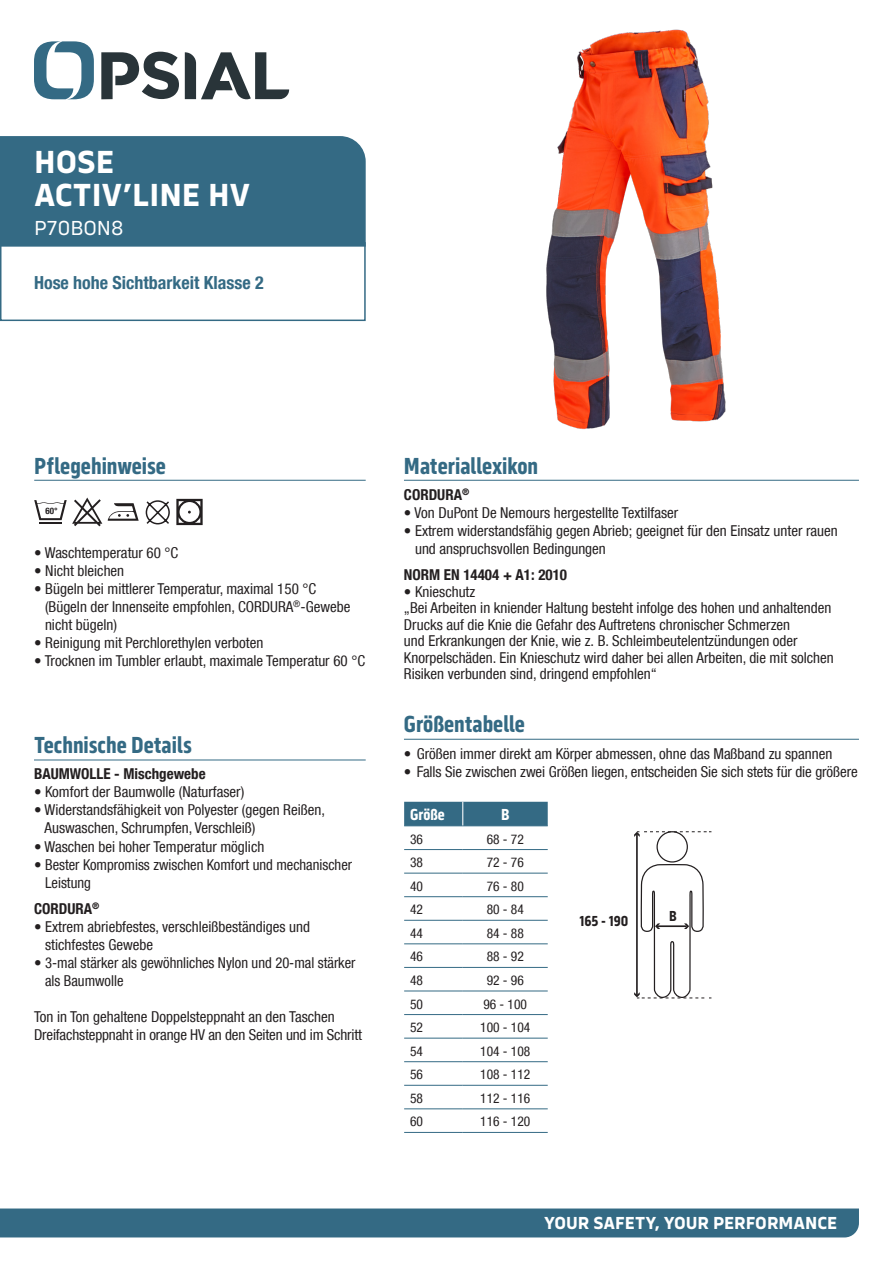
<style>
.page{position:relative;width:893px;height:1263px;background:#fff}
.page>*{position:absolute;margin:0;border:0;box-sizing:border-box;transform-origin:0 0}
.NOM_PRODUIT_NC{font:700 33px/33px "Serca";color:#fff}
.Sous-titres{font:700 24px "Serca Condensed";color:#346a84}
.Code_P{font:21px "Serca";color:#fff}
.PLUS_PRODUIT{font:700 condensed 18px "Helvetica Neue LT Com";color:#346a84}
.t1{font:700 18px "Serca";color:#fff}
.tableauTitre{font:700 16.5px "Serca Condensed";color:#fff}
.Puces_texte_regular{font:condensed 15px/18px "Helvetica Neue LT Com";color:#231f20}
.Texte{font:condensed 15px/16.5px "Helvetica Neue LT Com";color:#231f20}
.Texte-2{font:700 condensed 15px "Helvetica Neue LT Com";color:#231f20}
.tableauTitre-2{font:700 15px "Serca Condensed";color:#231f20}
.TableauCode{font:condensed 13.5px "Helvetica Neue LT Com";color:#231f20}
.tableau{font:condensed 13.5px "Helvetica Neue LT Com";color:#231f20}
.t2{font:700 condensed 9px "Helvetica Neue LT Com";color:#231f20}
</style>
<div class="page">
<svg style="left:34px;top:41px;width:60px;height:58px"></svg>
<svg style="left:185px;top:52px;width:104px;height:48px"></svg>
<svg style="left:101px;top:52px;width:78px;height:47px"></svg>
<div style="left:0;top:1208px;width:859px;height:29px;background:#346a84"></div>
<img style="left:546px;top:29px;width:180px;height:400px">
<hr style="left:34px;top:760px;width:332px;height:1px;background:#346a84">
<hr style="left:404px;top:849px;width:59px;height:1px;background:#346a84">
<hr style="left:463px;top:849px;width:85px;height:1px;background:#346a84">
<hr style="left:404px;top:873px;width:59px;height:1px;background:#346a84">
<hr style="left:463px;top:873px;width:85px;height:1px;background:#346a84">
<hr style="left:404px;top:896px;width:59px;height:1px;background:#346a84">
<hr style="left:463px;top:896px;width:85px;height:1px;background:#346a84">
<hr style="left:404px;top:920px;width:59px;height:1px;background:#346a84">
<hr style="left:463px;top:920px;width:85px;height:1px;background:#346a84">
<hr style="left:404px;top:943px;width:59px;height:1px;background:#346a84">
<hr style="left:463px;top:943px;width:85px;height:1px;background:#346a84">
<hr style="left:404px;top:967px;width:59px;height:1px;background:#346a84">
<hr style="left:463px;top:967px;width:85px;height:1px;background:#346a84">
<hr style="left:404px;top:990px;width:59px;height:1px;background:#346a84">
<hr style="left:463px;top:990px;width:85px;height:1px;background:#346a84">
<hr style="left:404px;top:1014px;width:59px;height:1px;background:#346a84">
<hr style="left:463px;top:1014px;width:85px;height:1px;background:#346a84">
<hr style="left:404px;top:1038px;width:59px;height:1px;background:#346a84">
<hr style="left:463px;top:1038px;width:85px;height:1px;background:#346a84">
<hr style="left:404px;top:1061px;width:59px;height:1px;background:#346a84">
<hr style="left:463px;top:1061px;width:85px;height:1px;background:#346a84">
<hr style="left:404px;top:1085px;width:59px;height:1px;background:#346a84">
<hr style="left:463px;top:1085px;width:85px;height:1px;background:#346a84">
<hr style="left:404px;top:1108px;width:59px;height:1px;background:#346a84">
<hr style="left:463px;top:1108px;width:85px;height:1px;background:#346a84">
<hr style="left:404px;top:1132px;width:59px;height:1px;background:#346a84">
<hr style="left:463px;top:1132px;width:85px;height:1px;background:#346a84">
<div style="left:404px;top:802px;width:144px;height:24px;background:#346a84"></div>
<hr style="left:404px;top:480px;width:455px;height:1px;background:#346a84">
<hr style="left:404px;top:739px;width:455px;height:1px;background:#346a84">
<div style="left:0;top:242px;width:366px;height:79px;border:2px solid #346a84"></div>
<div style="left:0;top:136px;width:366px;height:111px;background:#346a84"></div>
<hr style="left:34px;top:480px;width:332px;height:1px;background:#346a84">
<svg style="left:634px;top:831px;width:77px;height:168px"></svg>
<svg style="left:34px;top:497px;width:68px;height:29px"></svg>
<svg style="left:108px;top:503px;width:31px;height:18px"></svg>
<svg style="left:145px;top:499px;width:58px;height:26px"></svg>
<p class="NOM_PRODUIT_NC" style="left:34px;top:145px;width:218px">HOSE<br>ACTIV’LINE HV</p>
<p class="Code_P" style="left:34px;top:216px;width:91px">P70BON8</p>
<p class="PLUS_PRODUIT" style="left:34px;top:272px;width:231px">Hose hohe Sichtbarkeit Klasse 2</p>
<p class="Sous-titres" style="left:34px;top:452px;width:133px">Pflegehinweise</p>
<p class="t2" style="left:45px;top:505px;width:14px">60°</p>
<p class="Puces_texte_regular" style="left:34px;top:543px;width:146px">• Waschtemperatur 60 °C</p>
<p class="Puces_texte_regular" style="left:34px;top:561px;width:91px">• Nicht bleichen</p>
<p class="Puces_texte_regular" style="left:45px;top:579px;width:307px;text-indent:-11px">• Bügeln bei mittlerer Temperatur, maximal 150 °C (Bügeln der Innenseite empfohlen, CORDURA<sup>®</sup>-Gewebe nicht bügeln)</p>
<p class="Puces_texte_regular" style="left:34px;top:633px;width:231px">• Reinigung mit Perchlorethylen verboten</p>
<p class="Puces_texte_regular" style="left:34px;top:651px;width:332px">• Trocknen im Tumbler erlaubt, maximale Temperatur 60 °C</p>
<p class="Sous-titres" style="left:34px;top:731px;width:159px">Technische Details</p>
<p class="Texte-2" style="left:34px;top:765px;width:173px">BAUMWOLLE - Mischgewebe</p>
<p class="Puces_texte_regular" style="left:34px;top:783px;width:212px">• Komfort der Baumwolle (Naturfaser)</p>
<p class="Puces_texte_regular" style="left:45px;top:801px;width:282px;text-indent:-11px">• Widerstandsfähigkeit von Polyester (gegen Reißen,<br>Auswaschen, Schrumpfen, Verschleiß)</p>
<p class="Puces_texte_regular" style="left:34px;top:837px;width:232px">• Waschen bei hoher Temperatur möglich</p>
<p class="Puces_texte_regular" style="left:45px;top:855px;width:308px;text-indent:-11px">• Bester Kompromiss zwischen Komfort und mechanischer<br>Leistung</p>
<p class="Texte-2" style="left:34px;top:900px;width:67px">CORDURA<sup>®</sup></p>
<p class="Puces_texte_regular" style="left:45px;top:917px;width:266px;text-indent:-11px">• Extrem abriebfestes, verschleißbeständiges und stichfestes Gewebe</p>
<p class="Puces_texte_regular" style="left:45px;top:953px;width:312px;text-indent:-11px">• 3-mal stärker als gewöhnliches Nylon und 20-mal stärker als Baumwolle</p>
<p class="Puces_texte_regular" style="left:34px;top:1007px;width:302px">Ton in Ton gehaltene Doppelsteppnaht an den Taschen</p>
<p class="Puces_texte_regular" style="left:34px;top:1025px;width:330px">Dreifachsteppnaht in orange HV an den Seiten und im Schritt</p>
<p class="Sous-titres" style="left:404px;top:452px;width:136px">Materiallexikon</p>
<p class="Texte-2" style="left:404px;top:485px;width:67px">CORDURA<sup>®</sup></p>
<p class="Texte" style="left:404px;top:504px;width:276px">• Von DuPont De Nemours hergestellte Textilfaser</p>
<p class="Texte" style="left:415px;top:521px;width:424px;line-height:18px;text-indent:-11px">• Extrem widerstandsfähig gegen Abrieb; geeignet für den Einsatz unter rauen und anspruchsvollen Bedingungen</p>
<p class="Texte-2" style="left:404px;top:566px;width:165px">NORM EN 14404 + A1: 2010</p>
<p class="Texte" style="left:404px;top:583px;width:73px">• Knieschutz</p>
<p class="Texte" style="left:404px;top:599px;width:431px">„Bei Arbeiten in kniender Haltung besteht infolge des hohen und anhaltenden Drucks auf die Knie die Gefahr des Auftretens chronischer Schmerzen<br>und Erkrankungen der Knie, wie z. B. Schleimbeutelentzündungen oder Knorpelschäden. Ein Knieschutz wird daher bei allen Arbeiten, die mit solchen Risiken verbunden sind, dringend empfohlen“</p>
<p class="Sous-titres" style="left:404px;top:710px;width:123px">Größentabelle</p>
<p class="Texte" style="left:404px;top:745px;width:430px">• Größen immer direkt am Körper abmessen, ohne das Maßband zu spannen</p>
<p class="Texte" style="left:404px;top:763px;width:455px">• Falls Sie zwischen zwei Größen liegen, entscheiden Sie sich stets für die größere</p>
<p class="tableauTitre" style="left:410px;top:805px;width:36px">Größe</p>
<p class="tableauTitre" style="left:501px;top:805px;width:10px">B</p>
<p class="tableau" style="left:410px;top:831px;width:14px">36</p>
<p class="TableauCode" style="left:487px;top:831px;width:39px">68 - 72</p>
<p class="tableau" style="left:410px;top:854px;width:14px">38</p>
<p class="TableauCode" style="left:487px;top:854px;width:39px">72 - 76</p>
<p class="tableau" style="left:410px;top:878px;width:14px">40</p>
<p class="TableauCode" style="left:487px;top:878px;width:39px">76 - 80</p>
<p class="tableau" style="left:410px;top:901px;width:14px">42</p>
<p class="TableauCode" style="left:487px;top:901px;width:39px">80 - 84</p>
<p class="tableau" style="left:410px;top:925px;width:14px">44</p>
<p class="TableauCode" style="left:487px;top:925px;width:39px">84 - 88</p>
<p class="tableau" style="left:410px;top:949px;width:14px">46</p>
<p class="TableauCode" style="left:487px;top:949px;width:39px">88 - 92</p>
<p class="tableau" style="left:410px;top:972px;width:14px">48</p>
<p class="TableauCode" style="left:487px;top:972px;width:39px">92 - 96</p>
<p class="tableau" style="left:410px;top:996px;width:14px">50</p>
<p class="TableauCode" style="left:483px;top:996px;width:45px">96 - 100</p>
<p class="tableau" style="left:410px;top:1019px;width:14px">52</p>
<p class="TableauCode" style="left:480px;top:1019px;width:52px">100 - 104</p>
<p class="tableau" style="left:410px;top:1043px;width:14px">54</p>
<p class="TableauCode" style="left:480px;top:1043px;width:52px">104 - 108</p>
<p class="tableau" style="left:410px;top:1066px;width:14px">56</p>
<p class="TableauCode" style="left:480px;top:1066px;width:52px">108 - 112</p>
<p class="tableau" style="left:410px;top:1090px;width:14px">58</p>
<p class="TableauCode" style="left:480px;top:1090px;width:52px">112 - 116</p>
<p class="tableau" style="left:410px;top:1114px;width:14px">60</p>
<p class="TableauCode" style="left:480px;top:1114px;width:52px">116 - 120</p>
<p class="tableauTitre-2" style="left:580px;top:912px;width:50px">165 - 190</p>
<p class="tableauTitre-2" style="left:669px;top:908px;width:9px">B</p>
<p class="t1" style="left:544px;top:1212px;width:295px">YOUR SAFETY, YOUR PERFORMANCE</p>
</div>
